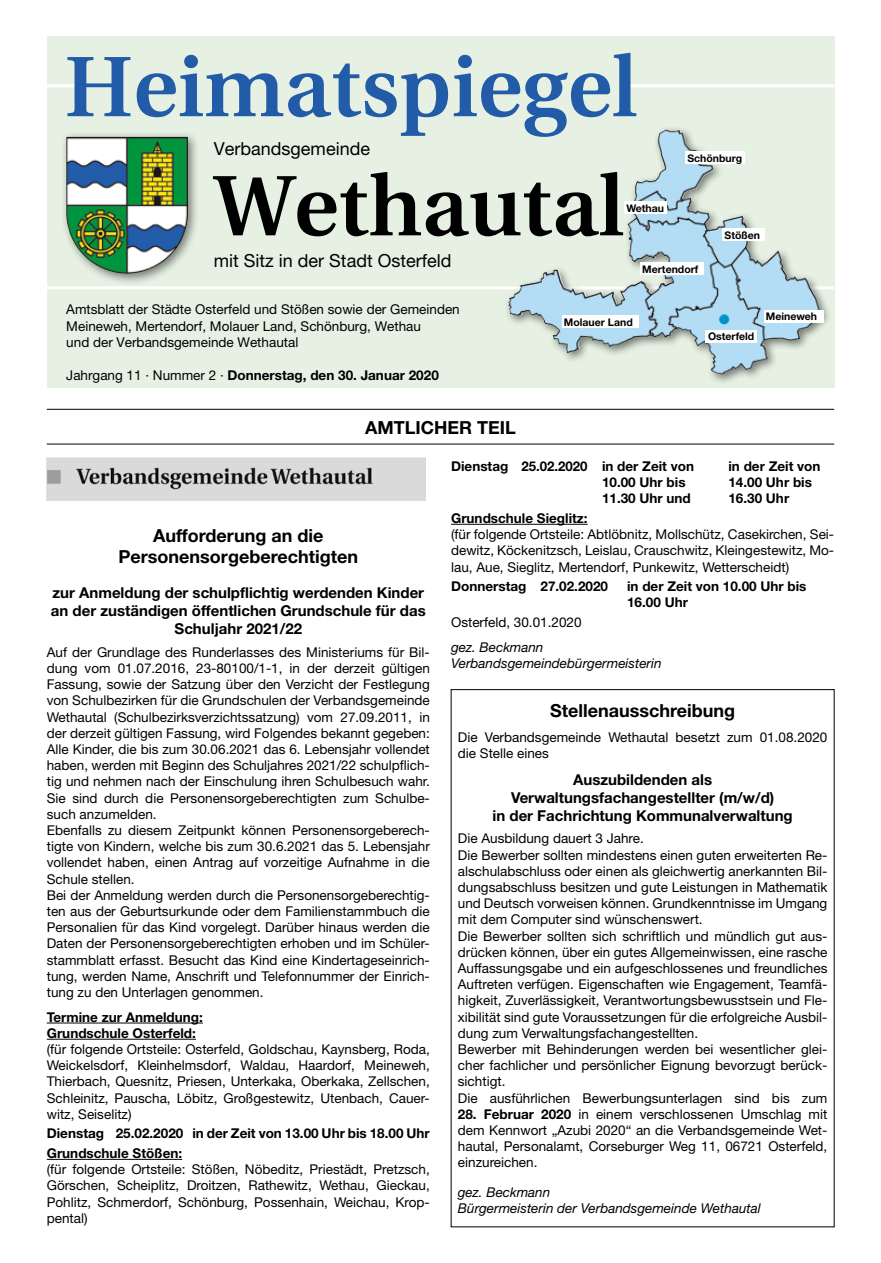
<style>
.page{position:relative;width:881px;height:1263px;background:#fff}
.page>*{position:absolute;margin:0;border:0;box-sizing:border-box;transform-origin:0 0}
.t1{font:600 85.5px "Utopia";color:#225ca8}
.t2{font:600 85.5px "Utopia";color:#000}
.t3{font:700 18px/21.6px "Helvetica Neue LT";color:#000;text-align:center}
.t4{font:18px "Helvetica Neue LT";color:#000}
.t5{font:700 15px/18px "Helvetica Neue LT";color:#000;text-align:center}
.t6{font:13.5px/16.2px "Helvetica Neue LT";color:#000}
.t7{font:700 13.5px/16.2px "Helvetica Neue LT";color:#000}
.t8{font:italic 13.5px/16.2px "Helvetica Neue LT";color:#000}
.t9{font:700 10.5px "Helvetica Neue LT";color:#000}
.s1{font-weight:400}
.s2{font-weight:700}
</style>
<div class="page">
<div style="left:47px;top:36px;width:786px;height:352px;background:#e6f1e3"></div>
<hr style="left:47px;top:286px;width:786px;height:3px;background:#fff">
<div style="left:503px;top:125px;width:329px;height:260px;background:#000;opacity:.5"></div>
<img style="left:627px;top:130px;width:38px;height:132px">
<div style="left:685px;top:151px;width:59px;height:13px;background:#fff"></div>
<div style="left:624px;top:201px;width:42px;height:13px;background:#fff"></div>
<div style="left:561px;top:315px;width:77px;height:13px;background:#fff"></div>
<div style="left:640px;top:262px;width:63px;height:13px;background:#fff"></div>
<div style="left:722px;top:228px;width:42px;height:13px;background:#fff"></div>
<div style="left:705px;top:330px;width:51px;height:13px;background:#fff"></div>
<div style="left:763px;top:310px;width:60px;height:13px;background:#fff"></div>
<hr style="left:47px;top:84px;width:37px;height:3px;background:#fff">
<hr style="left:629px;top:84px;width:204px;height:3px;background:#fff">
<div style="left:60px;top:131px;width:140px;height:154px;background:#000;opacity:.5"></div>
<img style="left:66px;top:137px;width:122px;height:137px">
<hr style="left:47px;top:409px;width:786px;height:1px;background:#000">
<hr style="left:47px;top:444px;width:786px;height:1px;background:#000">
<hr style="left:47px;top:1023px;width:156px;height:1px;background:#000">
<hr style="left:47px;top:1039px;width:149px;height:1px;background:#000">
<hr style="left:47px;top:1159px;width:135px;height:1px;background:#000">
<img style="left:47px;top:457px;width:378px;height:44px">
<hr style="left:451px;top:524px;width:136px;height:1px;background:#000">
<h1 class="t1" style="left:64px;top:39px;width:574px">Heimatspiegel</h1>
<h1 class="t2" style="left:214px;top:158px;width:411px">Wethautal</h1>
<h2 class="t4" style="left:214px;top:138px;width:158px">Verbandsgemeinde</h2>
<p class="t9" style="left:626px;top:202px;width:39px">Wethau</p>
<p class="t9" style="left:687px;top:152px;width:56px">Schönburg</p>
<p class="t9" style="left:724px;top:228px;width:37px">Stößen</p>
<h2 class="t4" style="left:214px;top:250px;width:239px">mit Sitz in der Stadt Osterfeld</h2>
<p class="t6" style="left:66px;top:301px;width:395px">Amtsblatt der Städte Osterfeld und Stößen sowie der Gemeinden<br>Meineweh, Mertendorf, Molauer Land, Schönburg, Wethau<br>und der Verbandsgemeinde Wethautal</p>
<p class="t7" style="left:66px;top:367px;width:374px"><span class="s1">Jahrgang 11 · Nummer 2 ·</span> Donnerstag, den 30. Januar 2020</p>
<h2 class="t3" style="left:365px;top:416px;width:152px">AMTLICHER TEIL</h2>
<p class="t9" style="left:642px;top:262px;width:57px">Mertendorf</p>
<p class="t9" style="left:563px;top:315px;width:70px">Molauer Land</p>
<p class="t9" style="left:707px;top:330px;width:48px">Osterfeld</p>
<p class="t9" style="left:765px;top:310px;width:53px">Meineweh</p>
<h2 class="t3" style="left:118px;top:524px;width:241px">Aufforderung an die<br>Personensorgeberechtigten</h2>
<p class="t5" style="left:51px;top:583px;width:376px">zur Anmeldung der schulpflichtig werdenden Kinder an der zuständigen öffentlichen Grundschule für das<br>Schuljahr 2021/22</p>
<p class="t6" style="left:47px;top:644px;width:384px">Auf der Grundlage des Runderlasses des Ministeriums für Bil&shy;dung vom 01.07.2016, 23-80100/1-1, in der derzeit gültigen Fassung, sowie der Satzung über den Verzicht der Festlegung von Schulbezirken für die Grundschulen der Verbandsgemeinde Wethautal (Schulbezirksverzichtssatzung) vom 27.09.2011, in der derzeit gültigen Fassung, wird Folgendes bekannt gegeben:<br>Alle Kinder, die bis zum 30.06.2021 das 6. Lebensjahr vollendet haben, werden mit Beginn des Schuljahres 2021/22 schulpflich&shy;tig und nehmen nach der Einschulung ihren Schulbesuch wahr.<br>Sie sind durch die Personensorgeberechtigten zum Schulbe&shy;such anzumelden.<br>Ebenfalls zu diesem Zeitpunkt können Personensorgeberech&shy;tigte von Kindern, welche bis zum 30.6.2021 das 5. Lebensjahr vollendet haben, einen Antrag auf vorzeitige Aufnahme in die Schule stellen.<br>Bei der Anmeldung werden durch die Personensorgeberechtig&shy;ten aus der Geburtsurkunde oder dem Familienstammbuch die Personalien für das Kind vorgelegt. Darüber hinaus werden die Daten der Personensorgeberechtigten erhoben und im Schüler&shy;stammblatt erfasst. Besucht das Kind eine Kindertageseinrich&shy;tung, werden Name, Anschrift und Telefonnummer der Einrich&shy;tung zu den Unterlagen genommen.</p>
<p class="t7" style="left:47px;top:1008px;width:157px">Termine zur Anmeldung:<br>Grundschule Osterfeld:</p>
<p class="t6" style="left:47px;top:1041px;width:384px;text-align:justify">(für folgende Ortsteile: Osterfeld, Goldschau, Kaynsberg, Roda, Weickelsdorf, Kleinhelmsdorf, Waldau, Haardorf, Meineweh, Thierbach, Quesnitz, Priesen, Unterkaka, Oberkaka, Zellschen, Schleinitz, Pauscha, Löbitz, Großgestewitz, Utenbach, Cauer&shy;witz, Seiselitz)</p>
<p class="t7" style="left:47px;top:1123px;width:384px;line-height:19.5px">Dienstag 25.02.2020 in der Zeit von 13.00 Uhr bis 18.00 Uhr<br>Grundschule Stößen:</p>
<p class="t6" style="left:47px;top:1161px;width:384px;text-align:justify">(für folgende Ortsteile: Stößen, Nöbeditz, Priestädt, Pretzsch, Görschen, Scheiplitz, Droitzen, Rathewitz, Wethau, Gieckau, Pohlitz, Schmerdorf, Schönburg, Possenhain, Weichau, Krop&shy;pental)</p>
<p class="t7" style="left:601px;top:458px;width:94px;text-indent:-151px">Dienstag 25.02.2020 in der Zeit von<br>10.00 Uhr bis<br>11.30 Uhr und</p>
<p class="t7" style="left:728px;top:458px;width:94px">in der Zeit von<br>14.00 Uhr bis<br>16.30 Uhr</p>
<p class="t7" style="left:451px;top:510px;width:138px">Grundschule Sieglitz:</p>
<p class="t6" style="left:451px;top:526px;width:384px;text-align:justify">(für folgende Ortsteile: Abtlöbnitz, Mollschütz, Casekirchen, Sei&shy;dewitz, Köckenitzsch, Leislau, Crauschwitz, Kleingestewitz, Mo&shy;lau, Aue, Sieglitz, Mertendorf, Punkewitz, Wetterscheidt)</p>
<p class="t7" style="left:451px;top:578px;width:158px">Donnerstag 27.02.2020</p>
<p class="t7" style="left:627px;top:578px;width:181px">in der Zeit von 10.00 Uhr bis<br>16.00 Uhr</p>
<p class="t6" style="left:451px;top:614px;width:132px">Osterfeld, 30.01.2020</p>
<p class="t8" style="left:451px;top:638px;width:212px">gez. Beckmann<br>Verbandsgemeindebürgermeisterin</p>
<h2 class="t3" style="left:550px;top:700px;width:186px">Stellenausschreibung</h2>
<p class="t6" style="left:457px;top:729px;width:371px">Die Verbandsgemeinde Wethautal besetzt zum 01.08.2020 die Stelle eines</p>
<p class="t5" style="left:492px;top:770px;width:301px">Auszubildenden als<br>Verwaltungsfachangestellter (m/w/d)<br>in der Fachrichtung Kommunalverwaltung</p>
<p class="t6" style="left:457px;top:830px;width:371px">Die Ausbildung dauert 3 Jahre.<br>Die Bewerber sollten mindestens einen guten erweiterten Re&shy;alschulabschluss oder einen als gleichwertig anerkannten Bil&shy;dungsabschluss besitzen und gute Leistungen in Mathematik und Deutsch vorweisen können. Grundkenntnisse im Umgang mit dem Computer sind wünschenswert.<br>Die Bewerber sollten sich schriftlich und mündlich gut aus&shy;drücken können, über ein gutes Allgemeinwissen, eine rasche Auffassungsgabe und ein aufgeschlossenes und freundliches Auftreten verfügen. Eigenschaften wie Engagement, Teamfä&shy;higkeit, Zuverlässigkeit, Verantwortungsbewusstsein und Fle&shy;xibilität sind gute Voraussetzungen für die erfolgreiche Ausbil&shy;dung zum Verwaltungsfachangestellten.<br>Bewerber mit Behinderungen werden bei wesentlicher glei&shy;cher fachlicher und persönlicher Eignung bevorzugt berück&shy;sichtigt.<br>Die ausführlichen Bewerbungsunterlagen sind bis zum</p>
<p class="t6" style="left:457px;top:1106px;width:371px;text-align:justify"><span class="s2">28. Februar 2020</span> in einem verschlossenen Umschlag mit dem Kennwort „Azubi 2020“ an die Verbandsgemeinde Wet&shy;hautal, Personalamt, Corseburger Weg 11, 06721 Osterfeld, einzureichen.</p>
<p class="t8" style="left:457px;top:1184px;width:304px">gez. Beckmann<br>Bürgermeisterin der Verbandsgemeinde Wethautal</p>
</div>
